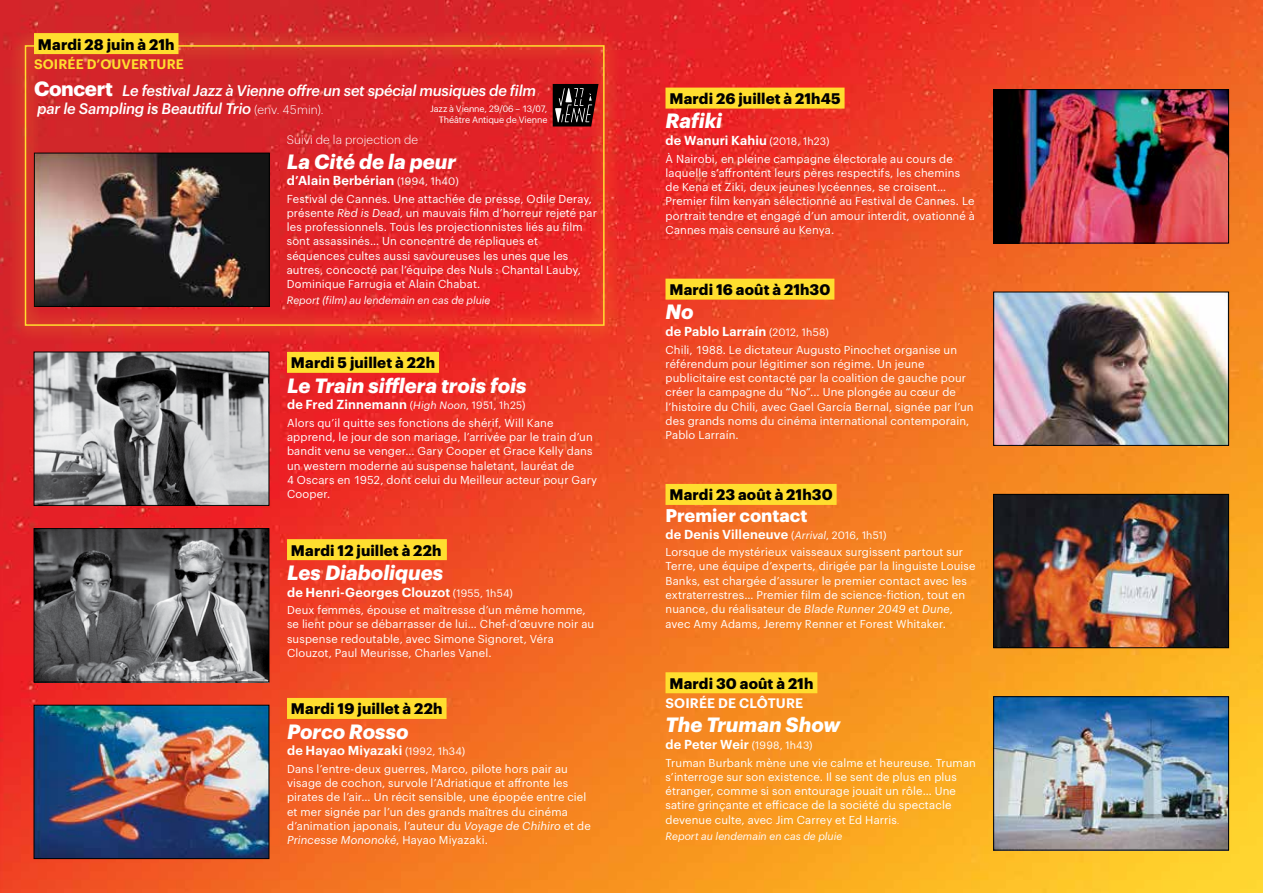
<style>
.page{position:relative;width:1263px;height:893px;background:#fff}
.page>*{position:absolute;margin:0;border:0;box-sizing:border-box;transform-origin:0 0}
.t1{font:italic 700 20.25px "Graphik";color:#fff}
.t2{font:700 18px "Graphik";color:#fff}
.t3{font:700 15px "Graphik";letter-spacing:.005em;color:#000}
.t4{font:italic 500 15px/18px "Graphik";letter-spacing:-.02em;color:#fff}
.t5{font:600 13.5px "Graphik";letter-spacing:.01em;color:#ffde2f}
.t6{font:600 13.5px "Graphik";letter-spacing:.01em;color:#fff}
.t7{font:600 12.75px "Graphik";letter-spacing:.01em;color:#fff}
.t8{font:300 12px "Graphik";letter-spacing:.01em;color:#fff}
.t9{font:11.25px/14.2px "Graphik";letter-spacing:.015em;color:#fff}
.t10{font:italic 10.5px "Graphik";color:#fff}
.t11{font:9px/10.8px "Graphik";letter-spacing:-.01em;color:#fff;text-align:right}
.s1{font-weight:700;font-style:normal;font-size:20.25px}
.s2{font-weight:300;font-style:normal;font-size:12px}
.s3{font-weight:400;font-size:10.5px}
.s4{font-style:italic}
.s5{font-weight:400;font-style:italic;font-size:10.5px}
.s6{font-weight:300;font-size:12px}
</style>
<div class="page">
<img style="left:0;top:0;width:1263px;height:893px">
<div style="left:287px;top:352px;width:152px;height:21px;background:#ffde2f"></div>
<div style="left:287px;top:539px;width:160px;height:21px;background:#ffde2f"></div>
<div style="left:287px;top:698px;width:160px;height:21px;background:#ffde2f"></div>
<div style="left:665px;top:88px;width:179px;height:21px;background:#ffde2f"></div>
<div style="left:665px;top:279px;width:169px;height:21px;background:#ffde2f"></div>
<div style="left:665px;top:484px;width:172px;height:21px;background:#ffde2f"></div>
<div style="left:665px;top:672px;width:152px;height:21px;background:#ffde2f"></div>
<img style="left:995px;top:91px;width:232px;height:150px">
<div style="left:993px;top:89px;width:236px;height:154px;border:1px solid #000"></div>
<img style="left:36px;top:354px;width:231px;height:150px">
<div style="left:34px;top:352px;width:235px;height:154px;border:1px solid #000"></div>
<img style="left:995px;top:294px;width:232px;height:150px">
<div style="left:993px;top:292px;width:236px;height:154px;border:1px solid #000"></div>
<img style="left:36px;top:530px;width:231px;height:150px">
<div style="left:34px;top:528px;width:235px;height:154px;border:1px solid #000"></div>
<img style="left:995px;top:496px;width:232px;height:150px">
<div style="left:993px;top:494px;width:236px;height:154px;border:1px solid #000"></div>
<img style="left:36px;top:707px;width:231px;height:150px">
<div style="left:34px;top:705px;width:235px;height:154px;border:1px solid #000"></div>
<img style="left:995px;top:698px;width:232px;height:150px">
<div style="left:993px;top:696px;width:236px;height:154px;border:1px solid #000"></div>
<div style="left:9px;top:30px;width:611px;height:312px;background:#ffde2f;opacity:.75"></div>
<div style="left:25px;top:45px;width:580px;height:281px;border:2px solid #ffde2f"></div>
<div style="left:34px;top:33px;width:144px;height:21px;background:#ffde2f"></div>
<svg style="left:553px;top:84px;width:45px;height:42px;background:#342827"></svg>
<h3 class="t3" style="left:38px;top:33px;width:138px">Mardi 28 juin à 21h</h3>
<p class="t5" style="left:34px;top:54px;width:151px">SOIRÉE D’OUVERTURE</p>
<h3 class="t4" style="left:34px;top:81px;width:504px"><span class="s1">Concert</span> Le festival Jazz à Vienne offre un set spécial musiques de film par le Sampling is Beautiful Trio <span class="s2">(env. 45min).</span></h3>
<p class="t8" style="left:287px;top:131px;width:133px">Suivi de la projection de</p>
<h1 class="t1" style="left:287px;top:146px;width:171px">La Cité de la peur</h1>
<p class="t7" style="left:287px;top:171px;width:174px">d’Alain Berbérian <span class="s3">(1994, 1h40)</span></p>
<p class="t9" style="left:287px;top:191px;width:312px">Festival de Cannes. Une attachée de presse, Odile Deray, présente <span class="s4">Red is Dead</span>, un mauvais film d’horreur rejeté par les professionnels. Tous les projectionnistes liés au film sont assassinés… Un concentré de répliques et séquences cultes aussi savoureuses les unes que les autres, concocté par l’équipe des Nuls : Chantal Lauby, Dominique Farrugia et Alain Chabat.</p>
<p class="t10" style="left:287px;top:292px;width:205px">Report (film) au lendemain en cas de pluie</p>
<p class="t11" style="left:430px;top:103px;width:119px">Jazz à Vienne, 29/06 – 13/07,<br>Théâtre Antique de Vienne</p>
<h3 class="t3" style="left:291px;top:351px;width:146px">Mardi 5 juillet à 22h</h3>
<h1 class="t1" style="left:287px;top:370px;width:241px">Le Train sifflera trois fois</h1>
<p class="t7" style="left:287px;top:395px;width:240px">de Fred Zinnemann <span class="s3">(</span><span class="s5">High Noon</span><span class="s3">, 1951, 1h25)</span></p>
<p class="t9" style="left:287px;top:415px;width:312px">Alors qu’il quitte ses fonctions de shérif, Will Kane apprend, le jour de son mariage, l’arrivée par le train d’un bandit venu se venger… Gary Cooper et Grace Kelly dans un western moderne au suspense haletant, lauréat de<br>4 Oscars en 1952, dont celui du Meilleur acteur pour Gary Cooper.</p>
<h3 class="t3" style="left:291px;top:539px;width:152px">Mardi 12 juillet à 22h</h3>
<h1 class="t1" style="left:287px;top:557px;width:158px">Les Diaboliques</h1>
<p class="t7" style="left:287px;top:582px;width:227px">de Henri-Georges Clouzot <span class="s3">(1955, 1h54)</span></p>
<p class="t9" style="left:287px;top:602px;width:309px">Deux femmes, épouse et maîtresse d’un même homme, se lient pour se débarrasser de lui… Chef-d’œuvre noir au suspense redoutable, avec Simone Signoret, Véra Clouzot, Paul Meurisse, Charles Vanel.</p>
<h3 class="t3" style="left:291px;top:697px;width:153px">Mardi 19 juillet à 22h</h3>
<h1 class="t1" style="left:287px;top:716px;width:123px">Porco Rosso</h1>
<p class="t7" style="left:287px;top:741px;width:180px">de Hayao Miyazaki <span class="s3">(1992, 1h34)</span></p>
<p class="t9" style="left:287px;top:761px;width:305px">Dans l’entre-deux guerres, Marco, pilote hors pair au visage de cochon, survole l’Adriatique et affronte les pirates de l’air… Un récit sensible, une épopée entre ciel et mer signée par l’un des grands maîtres du cinéma d’animation japonais, l’auteur du <span class="s4">Voyage de Chihiro</span> et de <span class="s4">Princesse Mononoké</span>, Hayao Miyazaki.</p>
<h3 class="t3" style="left:669px;top:87px;width:173px">Mardi 26 juillet à 21h45</h3>
<h1 class="t1" style="left:665px;top:105px;width:58px">Rafiki</h1>
<p class="t7" style="left:665px;top:131px;width:166px">de Wanuri Kahiu <span class="s3">(2018, 1h23)</span></p>
<p class="t9" style="left:665px;top:150px;width:311px">À Nairobi, en pleine campagne électorale au cours de laquelle s’affrontent leurs pères respectifs, les chemins de Kena et Ziki, deux jeunes lycéennes, se croisent… Premier film kenyan sélectionné au Festival de Cannes. Le portrait tendre et engagé d’un amour interdit, ovationné à Cannes mais censuré au Kenya.</p>
<h3 class="t3" style="left:669px;top:278px;width:163px">Mardi 16 août à 21h30</h3>
<h1 class="t1" style="left:665px;top:296px;width:30px">No</h1>
<p class="t7" style="left:665px;top:322px;width:165px">de Pablo Larraín <span class="s3">(2012, 1h58)</span></p>
<p class="t9" style="left:665px;top:341px;width:310px">Chili, 1988. Le dictateur Augusto Pinochet organise un référendum pour légitimer son régime. Un jeune publicitaire est contacté par la coalition de gauche pour créer la campagne du “No”... Une plongée au cœur de l’histoire du Chili, avec Gael García Bernal, signée par l’un des grands noms du cinéma international contemporain, Pablo Larraín.</p>
<h3 class="t3" style="left:669px;top:483px;width:165px">Mardi 23 août à 21h30</h3>
<h2 class="t2" style="left:665px;top:502px;width:143px">Premier contact</h2>
<p class="t7" style="left:665px;top:524px;width:222px">de Denis Villeneuve <span class="s3">(</span><span class="s5">Arrival</span><span class="s3">, 2016, 1h51)</span></p>
<p class="t9" style="left:665px;top:544px;width:312px">Lorsque de mystérieux vaisseaux surgissent partout sur Terre, une équipe d’experts, dirigée par la linguiste Louise Banks, est chargée d’assurer le premier contact avec les extraterrestres… Premier film de science-fiction, tout en nuance, du réalisateur de <span class="s4">Blade Runner 2049</span> et <span class="s4">Dune</span>, avec Amy Adams, Jeremy Renner et Forest Whitaker.</p>
<h3 class="t3" style="left:669px;top:672px;width:146px">Mardi 30 août à 21h</h3>
<p class="t6" style="left:665px;top:693px;width:139px">SOIRÉE DE CLÔTURE</p>
<h1 class="t1" style="left:665px;top:709px;width:176px">The Truman Show</h1>
<p class="t7" style="left:665px;top:735px;width:149px">de Peter Weir <span class="s3">(1998, 1h43)</span></p>
<p class="t9" style="left:665px;top:754px;width:312px">Truman Burbank mène une vie calme et heureuse. Truman s’interroge sur son existence. Il se sent de plus en plus étranger, comme si son entourage jouait un rôle… Une satire grinçante et efficace de la société du spectacle devenue culte, avec Jim Carrey et Ed Harris<span class="s6">.</span></p>
<p class="t10" style="left:665px;top:828px;width:178px">Report au lendemain en cas de pluie</p>
</div>
